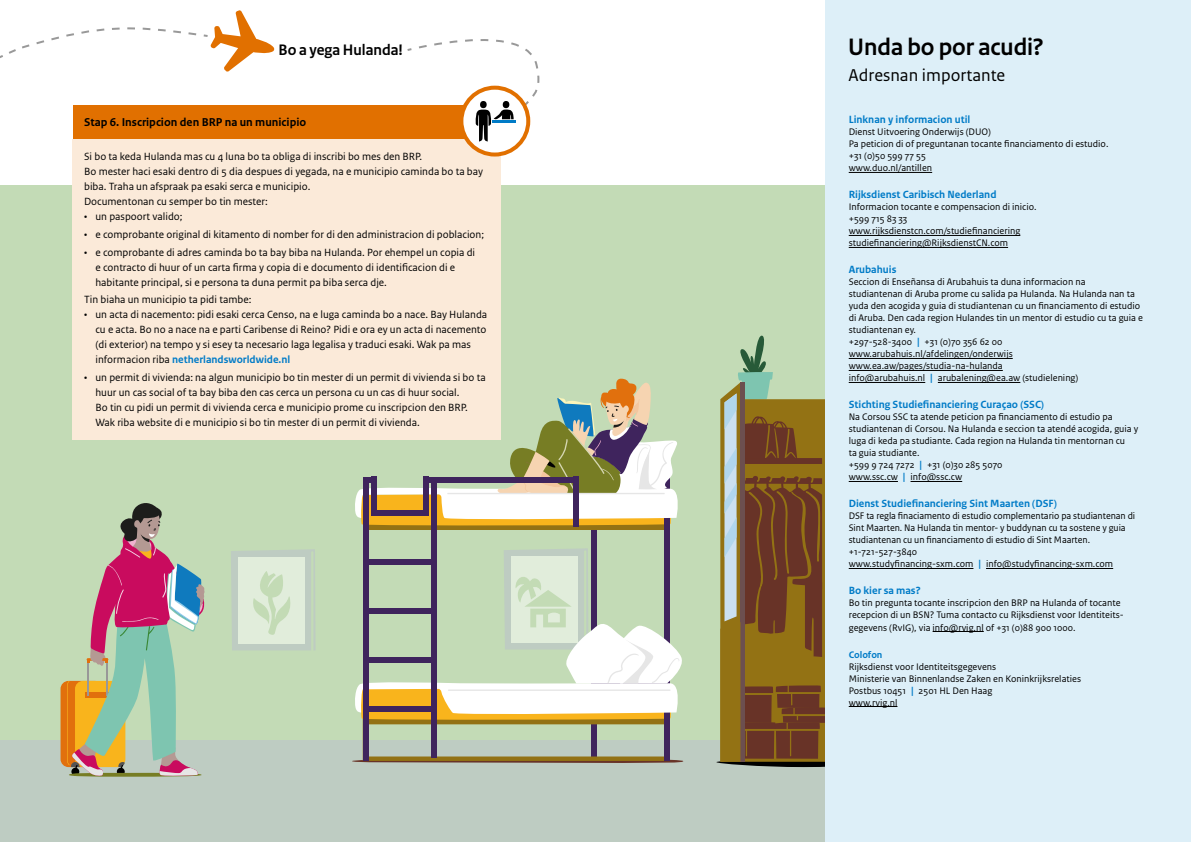
<style>
.page{position:relative;width:1191px;height:842px;background:#fff}
.page>*{position:absolute;margin:0;border:0;box-sizing:border-box;transform-origin:0 0}
.H3_kop_waar_kan_je_tercht{font:700 25px "Rijksoverheid Sans Heading";color:#000}
.P_kopje_Adressen{font:18px "Rijksoverheid Sans Text";color:#000}
.t1{font:700 16px "Rijksoverheid Sans Heading";color:#000}
.H2_Kopje_Stappen_oranje{font:700 12px "Rijksoverheid Sans Text";color:#000}
.P_Brood_oranje{font:11px/15px "Rijksoverheid Sans Text";color:#000}
.H4_kopje_contactpersonen{font:700 11px "Rijksoverheid Sans Text";color:#007bc7}
.P_Brood_klein{font:10px/12px "Rijksoverheid Sans Text";color:#000}
.H4_kopje_contactpersonen-2{font:700 10px "Rijksoverheid Sans Text";color:#007bc7}
.s1{font-weight:700;color:#007bc7}
.s2{font-weight:700;font-size:11px;color:#007bc7}
</style>
<div class="page">
<div style="left:0;top:186px;width:825px;height:656px;background:#c3dbb6"></div>
<div style="left:0;top:741px;width:899px;height:101px;background:#beccc2"></div>
<svg style="left:231px;top:549px;width:84px;height:101px"></svg>
<div style="left:591px;top:455px;width:6px;height:302px;background:#3f245d"></div>
<div style="left:363px;top:524px;width:306px;height:6px;background:#937214"></div>
<div style="left:664px;top:451px;width:5px;height:310px;background:#3f245d"></div>
<svg style="left:352px;top:548px;width:333px;height:215px"></svg>
<div style="left:431px;top:477px;width:5px;height:280px;background:#3f245d"></div>
<div style="left:363px;top:559px;width:73px;height:6px;background:#3f245d"></div>
<div style="left:363px;top:608px;width:73px;height:6px;background:#3f245d"></div>
<div style="left:363px;top:657px;width:73px;height:6px;background:#3f245d"></div>
<div style="left:363px;top:706px;width:73px;height:6px;background:#3f245d"></div>
<div style="left:363px;top:477px;width:6px;height:284px;background:#3f245d"></div>
<div style="left:573px;top:477px;width:6px;height:50px;background:#3f245d"></div>
<svg style="left:716px;top:335px;width:109px;height:432px;background:#897044"></svg>
<svg style="left:355px;top:378px;width:323px;height:148px"></svg>
<div style="left:61px;top:681px;width:42px;height:86px;background:#e1700d;border-radius:8px"></div>
<svg style="left:67px;top:503px;width:140px;height:274px"></svg>
<div style="left:825px;top:0;width:366px;height:842px;background:#ddeff8"></div>
<svg style="left:0;top:10px;width:275px;height:62px"></svg>
<div style="left:73px;top:105px;width:437px;height:35px;background:#e17000"></div>
<div style="left:73px;top:140px;width:428px;height:78px;background:#fbead9"></div>
<div style="left:73px;top:217px;width:428px;height:34px;background:#fbead9"></div>
<div style="left:73px;top:235px;width:428px;height:64px;background:#fbead9"></div>
<div style="left:73px;top:298px;width:428px;height:79px;background:#fbead9"></div>
<div style="left:73px;top:361px;width:428px;height:79px;background:#fbead9"></div>
<svg style="left:461px;top:88px;width:67px;height:67px"></svg>
<div style="left:459px;top:86px;width:71px;height:71px;border:4px solid #e17000;border-radius:50%"></div>
<svg style="left:405px;top:39px;width:135px;height:103px"></svg>
<hr style="left:492px;top:121px;width:24px;height:2px;background:#007bc7">
<hr style="left:848px;top:172px;width:84px;height:1px;background:#000">
<hr style="left:848px;top:235px;width:172px;height:1px;background:#000">
<hr style="left:848px;top:247px;width:160px;height:1px;background:#000">
<hr style="left:848px;top:358px;width:164px;height:1px;background:#000">
<hr style="left:848px;top:370px;width:154px;height:1px;background:#000">
<hr style="left:848px;top:382px;width:77px;height:1px;background:#000">
<hr style="left:938px;top:382px;width:82px;height:1px;background:#000">
<hr style="left:848px;top:481px;width:50px;height:1px;background:#000">
<hr style="left:910px;top:481px;width:52px;height:1px;background:#000">
<hr style="left:848px;top:568px;width:125px;height:1px;background:#000">
<hr style="left:986px;top:568px;width:127px;height:1px;background:#000">
<hr style="left:932px;top:631px;width:51px;height:1px;background:#000">
<hr style="left:848px;top:706px;width:49px;height:1px;background:#000">
<h3 class="t1" style="left:278px;top:41px;width:126px">Bo a yega Hulanda!</h3>
<h2 class="H2_Kopje_Stappen_oranje" style="left:84px;top:115px;width:224px">Stap 6. Inscripcion den BRP na un municipio</h2>
<p class="P_Brood_oranje" style="left:84px;top:149px;width:400px">Si bo ta keda Hulanda mas cu 4 luna bo ta obliga di inscribi bo mes den BRP.<br>Bo mester haci esaki dentro di 5 dia despues di yegada, na e municipio caminda bo ta bay biba. Traha un afspraak pa esaki serca e municipio.<br>Documentonan cu semper bo tin mester:</p>
<p class="P_Brood_oranje" style="left:84px;top:209px;width:100px">• un paspoort valido;</p>
<p class="P_Brood_oranje" style="left:84px;top:227px;width:401px">• e comprobante original di kitamento di nomber for di den administracion di poblacion;</p>
<p class="P_Brood_oranje" style="left:95px;top:245px;width:381px;text-indent:-11px">• e comprobante di adres caminda bo ta bay biba na Hulanda. Por ehempel un copia di e contracto di huur of un carta firma y copia di e documento di identificacion di e habitante principal, si e persona ta duna permit pa biba serca dje.</p>
<p class="P_Brood_oranje" style="left:84px;top:292px;width:169px">Tin biaha un municipio ta pidi tambe:</p>
<p class="P_Brood_oranje" style="left:95px;top:307px;width:393px;text-indent:-11px">• un acta di nacemento: pidi esaki cerca Censo, na e luga caminda bo a nace. Bay Hulanda cu e acta. Bo no a nace na e parti Caribense di Reino? Pidi e ora ey un acta di nacemento (di exterior) na tempo y si esey ta necesario laga legalisa y traduci esaki. Wak pa mas informacion riba <span class="s1">netherlandsworldwide.nl</span></p>
<p class="P_Brood_oranje" style="left:95px;top:370px;width:392px;text-indent:-11px">• un permit di vivienda: na algun municipio bo tin mester di un permit di vivienda si bo ta huur un cas social of ta bay biba den cas cerca un persona cu un cas di huur social.<br>Bo tin cu pidi un permit di vivienda cerca e municipio prome cu inscripcion den BRP.<br>Wak riba website di e municipio si bo tin mester di un permit di vivienda.</p>
<h3 class="H3_kop_waar_kan_je_tercht" style="left:848px;top:33px;width:197px">Unda bo por acudi?</h3>
<p class="P_kopje_Adressen" style="left:848px;top:65px;width:158px">Adresnan importante</p>
<h4 class="H4_kopje_contactpersonen" style="left:848px;top:114px;width:123px">Linknan y informacion util</h4>
<p class="P_Brood_klein" style="left:848px;top:126px;width:144px">Dienst Uitvoering Onderwijs (DUO)</p>
<p class="P_Brood_klein" style="left:848px;top:138px;width:261px">Pa peticion di of preguntanan tocante financiamento di estudio. +31 (0)50 599 77 55<br>www.duo.nl/antillen</p>
<h4 class="H4_kopje_contactpersonen" style="left:848px;top:189px;width:149px">Rijksdienst Caribisch Nederland</h4>
<p class="P_Brood_klein" style="left:848px;top:201px;width:189px">Informacion tocante e compensacion di inicio. +599 715 83 33 www.rijksdienstcn.com/studiefinanciering studiefinanciering@RijksdienstCN.com</p>
<h4 class="H4_kopje_contactpersonen" style="left:848px;top:264px;width:49px">Arubahuis</h4>
<p class="P_Brood_klein" style="left:848px;top:276px;width:238px">Seccion di Enseñansa di Arubahuis ta duna informacion na</p>
<p class="P_Brood_klein" style="left:848px;top:288px;width:296px">studiantenan di Aruba prome cu salida pa Hulanda. Na Hulanda nan ta yuda den acogida y guia di studiantenan cu un financiamento di estudio di Aruba. Den cada region Hulandes tin un mentor di estudio cu ta guia e studiantenan ey.<br>+297-528-3400 <span class="s2">|</span> +31 (0)70 356 62 00 www.arubahuis.nl/afdelingen/onderwijs www.ea.aw/pages/studia-na-hulanda</p>
<p class="P_Brood_klein" style="left:848px;top:372px;width:231px">info@arubahuis.nl <span class="s2">|</span> arubalening@ea.aw (studielening)</p>
<h4 class="H4_kopje_contactpersonen" style="left:848px;top:399px;width:197px">Stichting Studiefinanciering Curaçao (SSC)</h4>
<p class="P_Brood_klein" style="left:848px;top:411px;width:291px">Na Corsou SSC ta atende peticion pa financiamento di estudio pa studiantenan di Corsou. Na Hulanda e seccion ta atendé acogida, guia y</p>
<p class="P_Brood_klein" style="left:848px;top:435px;width:278px">luga di keda pa studiante. Cada region na Hulanda tin mentornan cu</p>
<p class="P_Brood_klein" style="left:848px;top:447px;width:155px">ta guia studiante.<br>+599 9 724 7272 <span class="s2">|</span> +31 (0)30 285 5070 www.ssc.cw <span class="s2">|</span> info@ssc.cw</p>
<h4 class="H4_kopje_contactpersonen" style="left:848px;top:498px;width:210px">Dienst Studiefinanciering Sint Maarten (DSF)</h4>
<p class="P_Brood_klein" style="left:848px;top:510px;width:288px">DSF ta regla finaciamento di estudio complementario pa studiantenan di<br>Sint Maarten. Na Hulanda tin mentor- y buddynan cu ta sostene y guia studiantenan cu un financiamento di estudio di Sint Maarten.</p>
<p class="P_Brood_klein" style="left:848px;top:546px;width:266px">+1-721-527-3840<br>www.studyfinancing-sxm.com <span class="s2">|</span> info@studyfinancing-sxm.com</p>
<h4 class="H4_kopje_contactpersonen" style="left:848px;top:585px;width:73px">Bo kier sa mas?</h4>
<p class="P_Brood_klein" style="left:848px;top:597px;width:276px">Bo tin pregunta tocante inscripcion den BRP na Hulanda of tocante recepcion di un BSN? Tuma contacto cu Rijksdienst voor Identiteits&shy;gegevens (RvIG), via info@rvig.nl of +31 (0)88 900 1000.</p>
<h4 class="H4_kopje_contactpersonen-2" style="left:848px;top:649px;width:35px">Colofon</h4>
<p class="P_Brood_klein" style="left:848px;top:660px;width:149px">Rijksdienst voor Identiteitsgegevens</p>
<p class="P_Brood_klein" style="left:848px;top:672px;width:234px">Ministerie van Binnenlandse Zaken en Koninkrijksrelaties</p>
<p class="P_Brood_klein" style="left:848px;top:684px;width:145px">Postbus 10451 <span class="s2">|</span> 2501 HL Den Haag</p>
<p class="P_Brood_klein" style="left:848px;top:696px;width:50px">www.rvig.nl</p>
</div>
